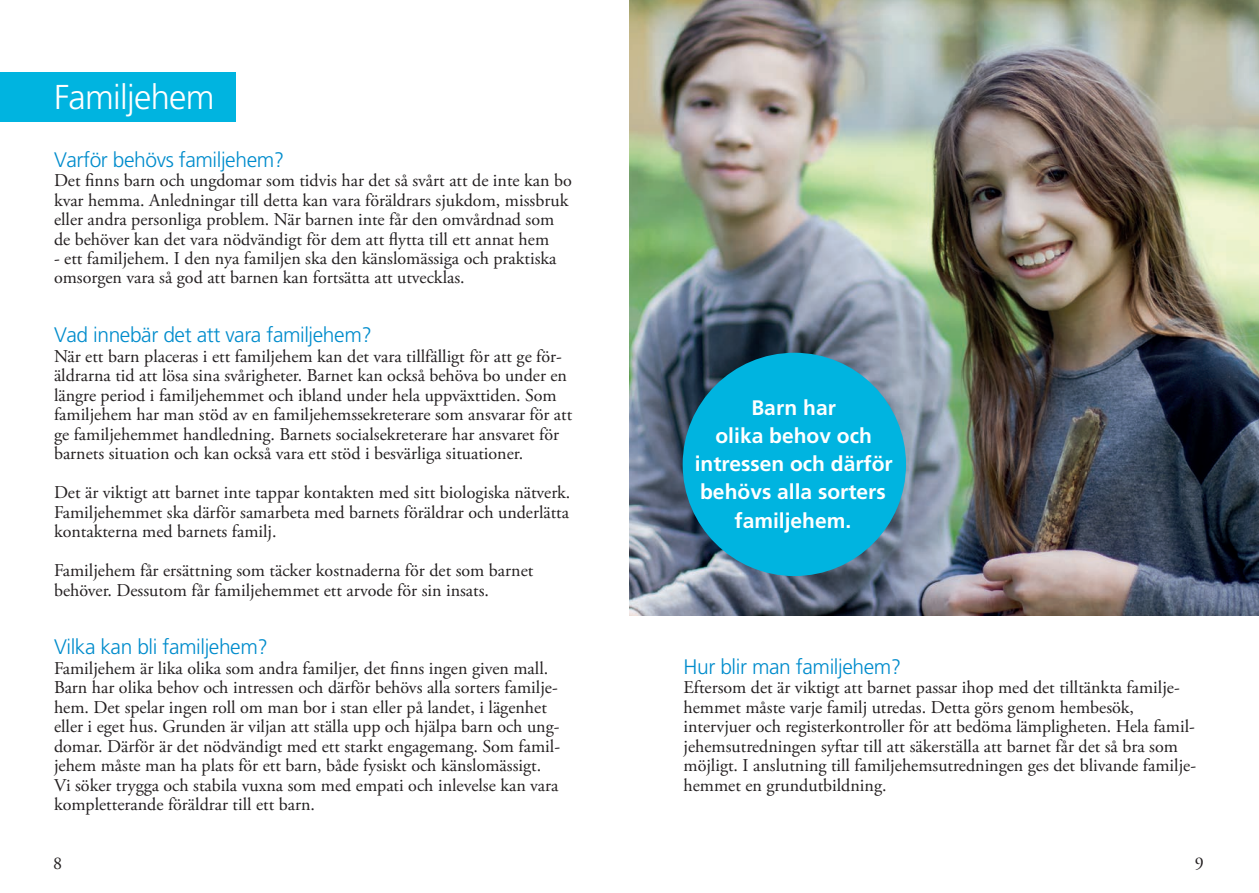
<style>
.page{position:relative;width:1259px;height:893px;background:#fff}
.page>*{position:absolute;margin:0;border:0;box-sizing:border-box;transform-origin:0 0}
.t1{font:300 34.5px "Frutiger LT Std";letter-spacing:-.02em;color:#fff}
.t2{font:300 21px "Frutiger LT Std";letter-spacing:-.02em;color:#008ccc}
.Brödtext{font:700 21px "Frutiger LT Std";color:#fff}
.Brödtext-2{font:18px/19.5px "Adobe Garamond Pro";color:#231f20}
</style>
<div class="page">
<div style="left:0;top:72px;width:235px;height:49px;background:#00b4e0"></div>
<img style="left:629px;top:0;width:630px;height:615px">
<div style="left:682px;top:353px;width:224px;height:223px;background:#00b4e0;border-radius:50%"></div>
<p class="t1" style="left:54px;top:77px;width:162px">Familjehem</p>
<p class="t2" style="left:54px;top:147px;width:232px">Varför behövs familjehem?</p>
<p class="Brödtext-2" style="left:54px;top:171px;width:519px">Det finns barn och ungdomar som tidvis har det så svårt att de inte kan bo kvar hemma. Anledningar till detta kan vara föräldrars sjukdom, missbruk eller andra personliga problem. När barnen inte får den omvårdnad som de behöver kan det vara nödvändigt för dem att flytta till ett annat hem</p>
<p class="Brödtext-2" style="left:54px;top:249px;width:504px">- ett familjehem. I den nya familjen ska den känslomässiga och praktiska omsorgen vara så god att barnen kan fortsätta att utvecklas.</p>
<p class="t2" style="left:54px;top:323px;width:319px">Vad innebär det att vara familjehem?</p>
<p class="Brödtext-2" style="left:54px;top:347px;width:520px">När ett barn placeras i ett familjehem kan det vara tillfälligt för att ge för&shy;äldrarna tid att lösa sina svårigheter. Barnet kan också behöva bo under en längre period i familjehemmet och ibland under hela uppväxttiden. Som familjehem har man stöd av en familjehemssekreterare som ansvarar för att ge familjehemmet handledning. Barnets socialsekreterare har ansvaret för barnets situation och kan också vara ett stöd i besvärliga situationer.</p>
<p class="Brödtext-2" style="left:54px;top:483px;width:518px;text-align:justify">Det är viktigt att barnet inte tappar kontakten med sitt biologiska nätverk.<br>Familjehemmet ska därför samarbeta med barnets föräldrar och underlätta kontakterna med barnets familj.</p>
<p class="Brödtext-2" style="left:54px;top:561px;width:481px">Familjehem får ersättning som täcker kostnaderna för det som barnet behöver. Dessutom får familjehemmet ett arvode för sin insats.</p>
<p class="t2" style="left:54px;top:635px;width:215px">Vilka kan bli familjehem?</p>
<p class="Brödtext-2" style="left:54px;top:659px;width:507px">Familjehem är lika olika som andra familjer, det finns ingen given mall.<br>Barn har olika behov och intressen och därför behövs alla sorters familje&shy;hem. Det spelar ingen roll om man bor i stan eller på landet, i lägenhet eller i eget hus. Grunden är viljan att ställa upp och hjälpa barn och ung&shy;domar. Därför är det nödvändigt med ett starkt engagemang. Som famil&shy;jehem måste man ha plats för ett barn, både fysiskt och känslomässigt.<br>Vi söker trygga och stabila vuxna som med empati och inlevelse kan vara kompletterande föräldrar till ett barn.</p>
<p class="t2" style="left:683px;top:654px;width:219px">Hur blir man familjehem?</p>
<p class="Brödtext" style="left:751px;top:395px;width:86px">Barn har</p>
<p class="Brödtext" style="left:715px;top:423px;width:158px">olika behov och</p>
<p class="Brödtext" style="left:694px;top:452px;width:199px">intressen och därför</p>
<p class="Brödtext" style="left:700px;top:480px;width:187px">behövs alla sorters</p>
<p class="Brödtext" style="left:734px;top:508px;width:118px">familjehem.</p>
<p class="Brödtext-2" style="left:683px;top:678px;width:498px">Eftersom det är viktigt att barnet passar ihop med det tilltänkta familje&shy;hemmet måste varje familj utredas. Detta görs genom hembesök,</p>
<p class="Brödtext-2" style="left:683px;top:717px;width:514px">intervjuer och registerkontroller för att bedöma lämpligheten. Hela famil&shy;jehemsutredningen syftar till att säkerställa att barnet får det så bra som möjligt. I anslutning till familjehemsutredningen ges det blivande familje&shy;hemmet en grundutbildning.</p>
<p class="Brödtext-2" style="left:53px;top:854px;width:10px">8</p>
<p class="Brödtext-2" style="left:1194px;top:854px;width:10px">9</p>
</div>
